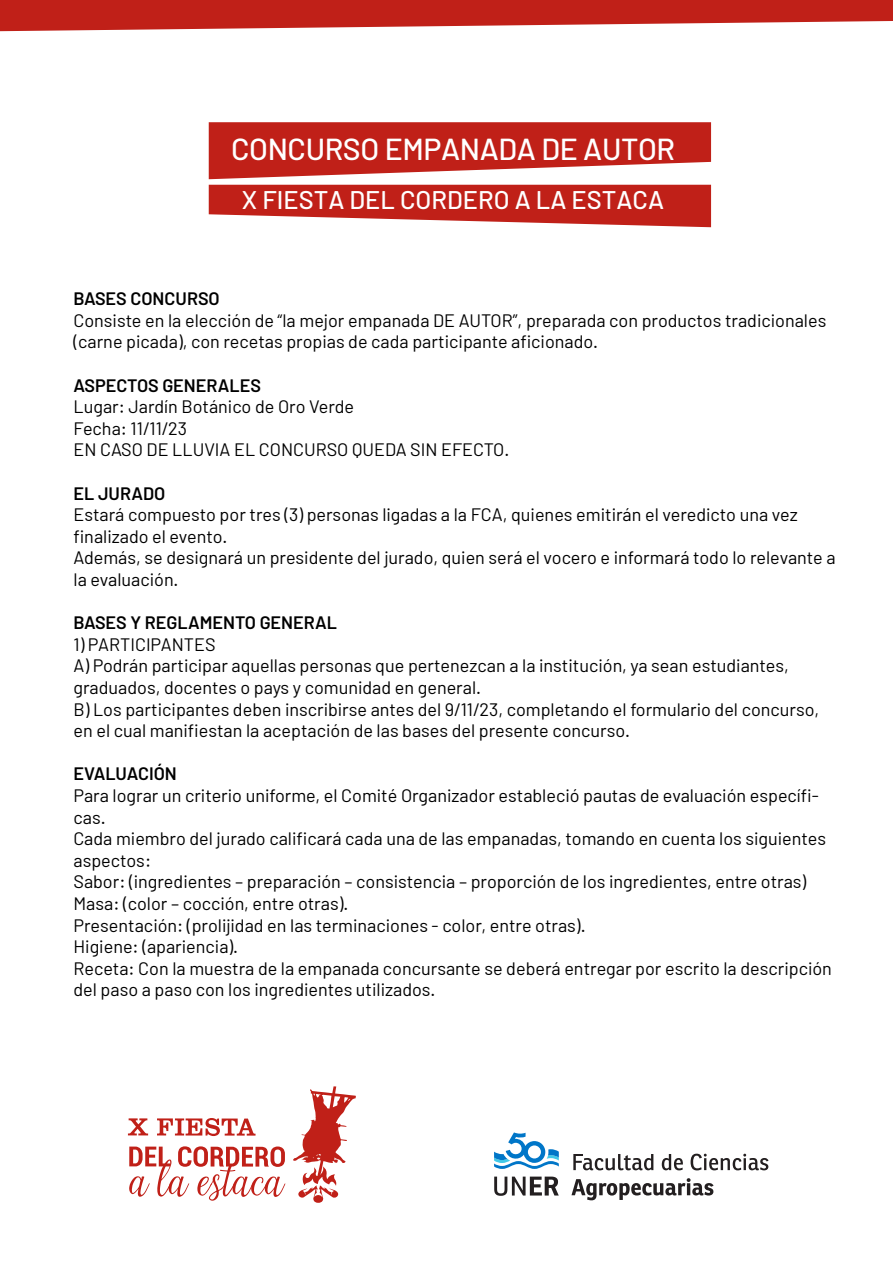
<style>
.page{position:relative;width:893px;height:1263px;background:#fff}
.page>*{position:absolute;margin:0;border:0;box-sizing:border-box;transform-origin:0 0}
.t1{font:500 30.3px "Barlow";letter-spacing:-.01em;color:#fff}
.t2{font:500 25.5px "Barlow";color:#fff}
.t3{font:18px/21.6px "Barlow";color:#000}
.t4{font:600 18px "Barlow";color:#000}
</style>
<div class="page">
<svg style="left:0;top:0;width:893px;height:31px;background:#c9433c"></svg>
<svg style="left:209px;top:122px;width:502px;height:57px;background:#c9413b"></svg>
<svg style="left:209px;top:185px;width:502px;height:42px;background:#c9413a"></svg>
<svg style="left:128px;top:1118px;width:20px;height:17px"></svg>
<svg style="left:157px;top:1118px;width:99px;height:18px"></svg>
<svg style="left:129px;top:1146px;width:156px;height:55px"></svg>
<svg style="left:293px;top:1086px;width:63px;height:117px"></svg>
<svg style="left:573px;top:1154px;width:80px;height:16px"></svg>
<svg style="left:662px;top:1154px;width:21px;height:16px"></svg>
<svg style="left:691px;top:1154px;width:77px;height:16px"></svg>
<svg style="left:571px;top:1178px;width:142px;height:22px"></svg>
<svg style="left:494px;top:1176px;width:65px;height:20px"></svg>
<svg style="left:494px;top:1132px;width:65px;height:37px"></svg>
<h1 class="t1" style="left:231px;top:131px;width:446px">CONCURSO EMPANADA DE AUTOR</h1>
<h2 class="t2" style="left:242px;top:184px;width:424px">X FIESTA DEL CORDERO A LA ESTACA</h2>
<p class="t4" style="left:74px;top:287px;width:148px">BASES CONCURSO</p>
<p class="t3" style="left:74px;top:309px;width:754px">Consiste en la elección de “la mejor empanada DE AUTOR”, preparada con productos tradicionales (carne picada), con recetas propias de cada participante aficionado.</p>
<p class="t4" style="left:74px;top:374px;width:189px">ASPECTOS GENERALES</p>
<p class="t3" style="left:74px;top:395px;width:437px">Lugar: Jardín Botánico de Oro Verde<br>Fecha: 11/11/23<br>EN CASO DE LLUVIA EL CONCURSO QUEDA SIN EFECTO.</p>
<p class="t4" style="left:74px;top:482px;width:93px">EL JURADO</p>
<p class="t3" style="left:74px;top:503px;width:764px">Estará compuesto por tres (3) personas ligadas a la FCA, quienes emitirán el veredicto una vez finalizado el evento.<br>Además, se designará un presidente del jurado, quien será el vocero e informará todo lo relevante a la evaluación.</p>
<p class="t4" style="left:74px;top:611px;width:265px">BASES Y REGLAMENTO GENERAL</p>
<p class="t3" style="left:74px;top:633px;width:747px">1) PARTICIPANTES<br>A) Podrán participar aquellas personas que pertenezcan a la institución, ya sean estudiantes, graduados, docentes o pays y comunidad en general.<br>B) Los participantes deben inscribirse antes del 9/11/23, completando el formulario del concurso, en el cual manifiestan la aceptación de las bases del presente concurso.</p>
<p class="t4" style="left:74px;top:763px;width:105px">EVALUACIÓN</p>
<p class="t3" style="left:74px;top:784px;width:760px">Para lograr un criterio uniforme, el Comité Organizador estableció pautas de evaluación específi&shy;cas.<br>Cada miembro del jurado calificará cada una de las empanadas, tomando en cuenta los siguientes aspectos:<br>Sabor: (ingredientes – preparación – consistencia – proporción de los ingredientes, entre otras)<br>Masa: (color – cocción, entre otras).<br>Presentación: (prolijidad en las terminaciones - color, entre otras).<br>Higiene: (apariencia).<br>Receta: Con la muestra de la empanada concursante se deberá entregar por escrito la descripción del paso a paso con los ingredientes utilizados.</p>
</div>
